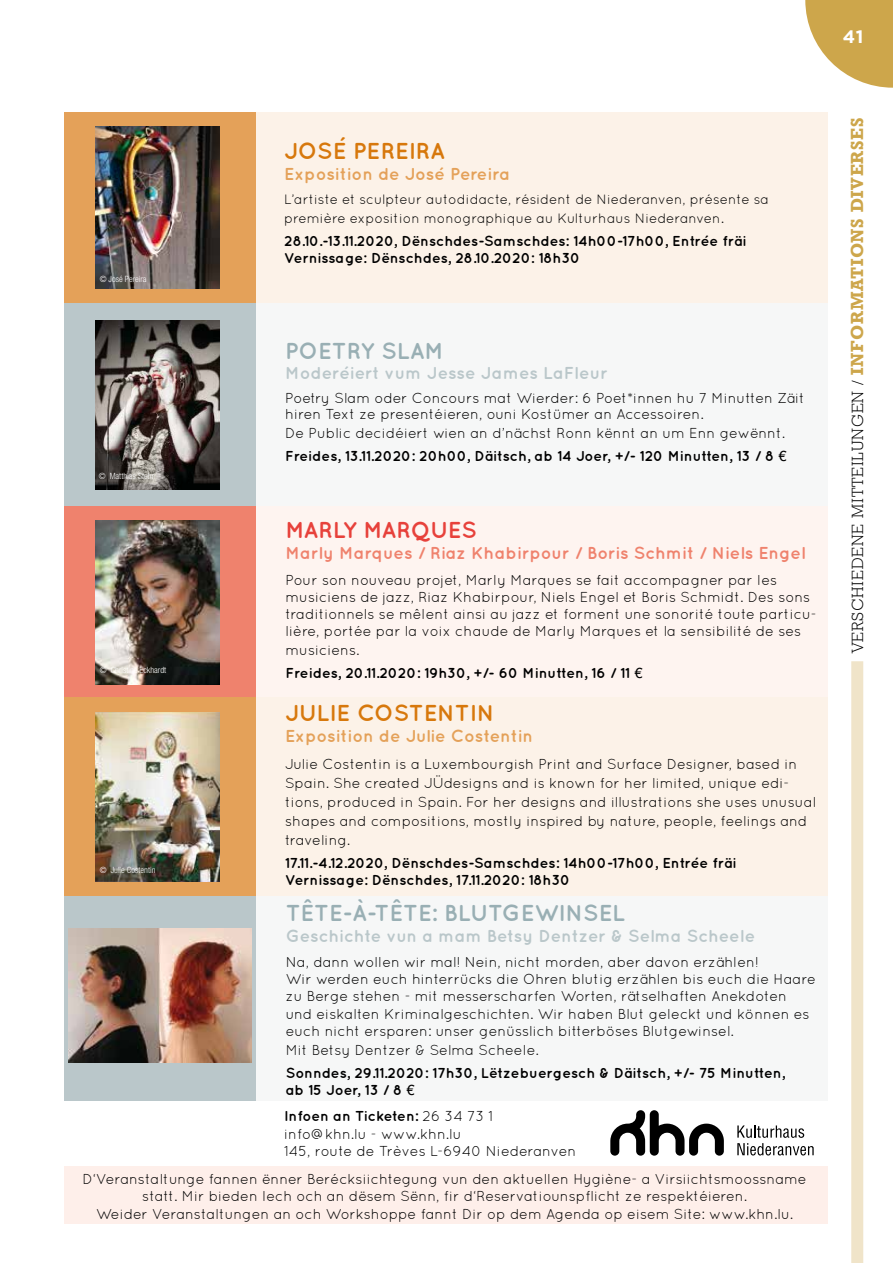
<style>
.page{position:relative;width:893px;height:1263px;background:#fff}
.page>*{position:absolute;margin:0;border:0;box-sizing:border-box;transform-origin:0 0}
.t1{font:700 22.95px "Quicksand";color:#99afb4}
.t2{font:700 22.95px "Quicksand";color:#d7780c}
.t3{font:700 22.95px "Quicksand";color:#e7413b}
.t4{font:700 18px "Gotham";color:#fff}
.t5{font:700 17.25px "Quicksand";color:#bac7ca}
.t6{font:700 17.25px "Quicksand";color:#ef826d}
.t7{font:700 17.25px "Quicksand";color:#e4a159}
.t8{font:300 16.5px "Rockwell";letter-spacing:.05em;color:#000}
.t9{font:14.4px/17.2px "Quicksand";color:#000}
.t10{font:700 14.4px/17.2px "Quicksand";color:#000}
.t11{font:13.65px/19px "Quicksand";color:#000}
.t12{font:300 condensed 8.7px "Helvetica Neue LT Std";color:#fff}
.s1{font-size:14.4px}
.s2{font-weight:400}
.s3{font-family:"Helvetica Neue";font-weight:400}
.s4{font-weight:700}
.s5{font-weight:700;color:#cda64b}
</style>
<div class="page">
<svg style="left:805px;top:0;width:88px;height:88px"></svg>
<div style="left:851px;top:661px;width:12px;height:602px;background:#f0e4c9"></div>
<div style="left:256px;top:896px;width:572px;height:205px;background:#f6f7f7"></div>
<div style="left:256px;top:697px;width:572px;height:199px;background:#fcf2e8"></div>
<div style="left:256px;top:506px;width:572px;height:191px;background:#fef4f0"></div>
<div style="left:256px;top:304px;width:572px;height:202px;background:#f6f7f7"></div>
<div style="left:256px;top:112px;width:572px;height:191px;background:#fcf2e8"></div>
<div style="left:64px;top:896px;width:192px;height:205px;background:#bac7ca"></div>
<div style="left:64px;top:697px;width:192px;height:199px;background:#e4a159"></div>
<div style="left:64px;top:506px;width:192px;height:191px;background:#ef826d"></div>
<div style="left:64px;top:303px;width:192px;height:203px;background:#bac7ca"></div>
<div style="left:64px;top:112px;width:192px;height:191px;background:#e4a159"></div>
<svg style="left:737px;top:1125px;width:77px;height:30px"></svg>
<svg style="left:610px;top:1110px;width:114px;height:46px"></svg>
<div style="left:64px;top:1167px;width:764px;height:57px;background:#feefea"></div>
<img style="left:68px;top:928px;width:183px;height:134px">
<img style="left:96px;top:713px;width:124px;height:168px">
<img style="left:96px;top:520px;width:124px;height:164px">
<img style="left:96px;top:320px;width:124px;height:169px">
<img style="left:96px;top:127px;width:124px;height:162px">
<p class="t4" style="left:843px;top:26px;width:22px">41</p>
<p class="t12" style="left:100px;top:273px;width:48px">© José Pereira</p>
<p class="t12" style="left:99px;top:471px;width:57px">© Matthias Stehr</p>
<p class="t12" style="left:100px;top:665px;width:68px">© Christine Eckhardt</p>
<p class="t12" style="left:100px;top:865px;width:57px">© Julie Costentin</p>
<h1 class="t2" style="left:284px;top:138px;width:162px">JOSÉ PEREIRA</h1>
<p class="t7" style="left:284px;top:164px;width:227px">Exposition de José Pereira</p>
<p class="t11" style="left:284px;top:189px;width:486px">L’artiste et sculpteur autodidacte, résident de Niederanven, présente sa première exposition monographique au Kulturhaus Niederanven<span class="s1">.</span></p>
<p class="t10" style="left:284px;top:232px;width:464px">28.10.-13.11.2020, Dënschdes-Samschdes: 14h00-17h00, Entrée fräi<br>Vernissage: Dënschdes, 28.10.2020: 18h30</p>
<h1 class="t1" style="left:285px;top:337px;width:160px">POETRY SLAM</h1>
<p class="t5" style="left:285px;top:363px;width:324px">Moderéiert vum Jesse James LaFleur</p>
<p class="t9" style="left:285px;top:390px;width:521px;line-height:15.6px">Poetry Slam oder Concours mat Wierder: 6 Poet*innen hu 7 Minutten Zäit hiren Text ze presentéieren, ouni Kostümer an Accessoiren.</p>
<p class="t10" style="left:285px;top:420px;width:503px;line-height:23px"><span class="s2">De Public decidéiert wien an d’nächst Ronn kënnt an um Enn gewënnt.<br></span>Freides, 13.11.2020: 20h00, Däitsch, ab 14 Joer, +/- 120 Minutten, 13 / 8 <span class="s3">€</span></p>
<h1 class="t3" style="left:286px;top:517px;width:193px">MARLY MARQUES</h1>
<p class="t6" style="left:286px;top:543px;width:521px">Marly Marques / Riaz Khabirpour / Boris Schmit / Niels Engel</p>
<p class="t9" style="left:286px;top:571px;width:533px">Pour son nouveau projet, Marly Marques se fait accompagner par les musiciens de jazz, Riaz Khabirpour, Niels Engel et Boris Schmidt. Des sons traditionnels se mêlent ainsi au jazz et forment une sonorité toute particu&shy;lière, portée par la voix chaude de Marly Marques et la sensibilité de ses</p>
<p class="t10" style="left:286px;top:638px;width:358px;line-height:23px"><span class="s2">musiciens.<br></span>Freides, 20.11.2020: 19h30, +/- 60 Minutten, 16 / 11 <span class="s3">€</span></p>
<h1 class="t2" style="left:285px;top:699px;width:211px">JULIE COSTENTIN</h1>
<p class="t7" style="left:285px;top:726px;width:250px">Exposition de Julie Costentin</p>
<p class="t9" style="left:285px;top:754px;width:533px;line-height:19px">Julie Costentin is a Luxembourgish Print and Surface Designer, based in Spain. She created JÜdesigns and is known for her limited, unique edi&shy;tions, produced in Spain. For her designs and illustrations she uses unusual shapes and compositions, mostly inspired by nature, people, feelings and traveling.</p>
<p class="t10" style="left:285px;top:854px;width:453px">17.11.-4.12.2020, Dënschdes-Samschdes: 14h00-17h00, Entrée fräi<br>Vernissage: Dënschdes, 17.11.2020: 18h30</p>
<h1 class="t1" style="left:286px;top:899px;width:341px">TÊTE-À-TÊTE: BLUTGEWINSEL</h1>
<p class="t5" style="left:286px;top:925px;width:471px">Geschichte vun a mam Betsy Dentzer &amp; Selma Scheele</p>
<p class="t9" style="left:286px;top:953px;width:532px">Na, dann wollen wir mal! Nein, nicht morden, aber davon erzählen!<br>Wir werden euch hinterrücks die Ohren blutig erzählen bis euch die Haare zu Berge stehen - mit messerscharfen Worten, rätselhaften Anekdoten und eiskalten Kriminalgeschichten. Wir haben Blut geleckt und können es euch nicht ersparen: unser genüsslich bitterböses Blutgewinsel.</p>
<p class="t9" style="left:286px;top:1041px;width:255px">Mit Betsy Dentzer &amp; Selma Scheele.</p>
<p class="t10" style="left:286px;top:1064px;width:501px">Sonndes, 29.11.2020: 17h30, Lëtzebuergesch &amp; Däitsch, +/- 75 Minutten, ab 15 Joer, 13 / 8 <span class="s3">€</span></p>
<p class="t9" style="left:284px;top:1107px;width:294px"><span class="s4">Infoen an Ticketen:</span> 26 34 73 1 info@khn.lu - www.khn.lu<br>145, route de Trèves L-6940 Niederanven</p>
<p class="t9" style="left:83px;top:1170px;width:726px;text-align:center">D‘Veranstaltunge fannen ënner Berécksiichtegung vun den aktuellen Hygiène- a Virsiichtsmoossname statt. Mir bieden Iech och an dësem Sënn, fir d‘Reservatiounspflicht ze respektéieren.<br>Weider Veranstaltungen an och Workshoppe fannt Dir op dem Agenda op eisem Site: www.khn.lu.</p>
<p class="t8" style="left:848px;top:653px;width:537px;rotate:-90deg">VERSCHIEDENE MITTEILUNGEN / <span class="s5">INFORMATIONS DIVERSES</span></p>
</div>
